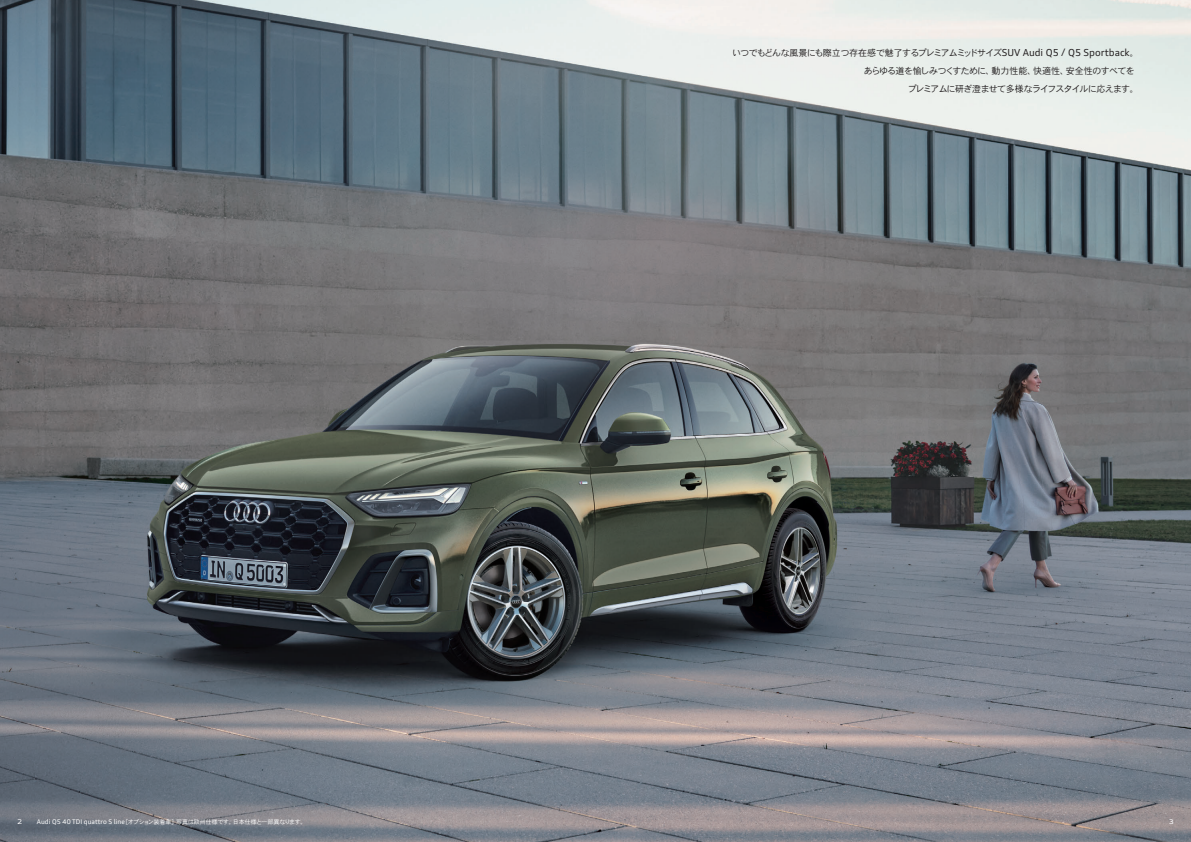
<style>
.page{position:relative;width:1191px;height:842px;background:#fff}
.page>*{position:absolute;margin:0;border:0;box-sizing:border-box;transform-origin:0 0}
.t1{font:9px "DFHS Gothic Std W3";letter-spacing:-.075em;color:#231f20}
.t2{font:expanded 6.5px "Audi Type";color:#fff}
.t3{font:6px "DFHS Gothic Std W3";letter-spacing:-.02em;color:#fff}
.s1{font-family:"Audi Type";font-size:9.7px}
.s2{font-family:"Audi Type";font-size:6.5px}
</style>
<div class="page">
<img style="left:0;top:0;width:1191px;height:842px">
<p class="t1" style="left:732px;top:48px;width:408px">いつでもどんな風景にも際立つ存在感で魅了するプレミアムミッドサイズ<span class="s1">SUV Audi Q5 / Q5 Sportback</span>。</p>
<p class="t1" style="left:864px;top:66px;width:272px">あらゆる道を愉しみつくすために、動力性能、快適性、安全性のすべてを</p>
<p class="t1" style="left:907px;top:84px;width:233px">プレミアムに研ぎ澄ませて多様なライフスタイルに応えます。</p>
<p class="t2" style="left:17px;top:818px;width:7px">2</p>
<p class="t3" style="left:37px;top:819px;width:271px"><span class="s2">Audi Q5 40 TDI quattro S line</span>［オプション装着車］写真は欧州仕様です。日本仕様と一部異なります。</p>
<p class="t2" style="left:1168px;top:818px;width:7px">3</p>
</div>
